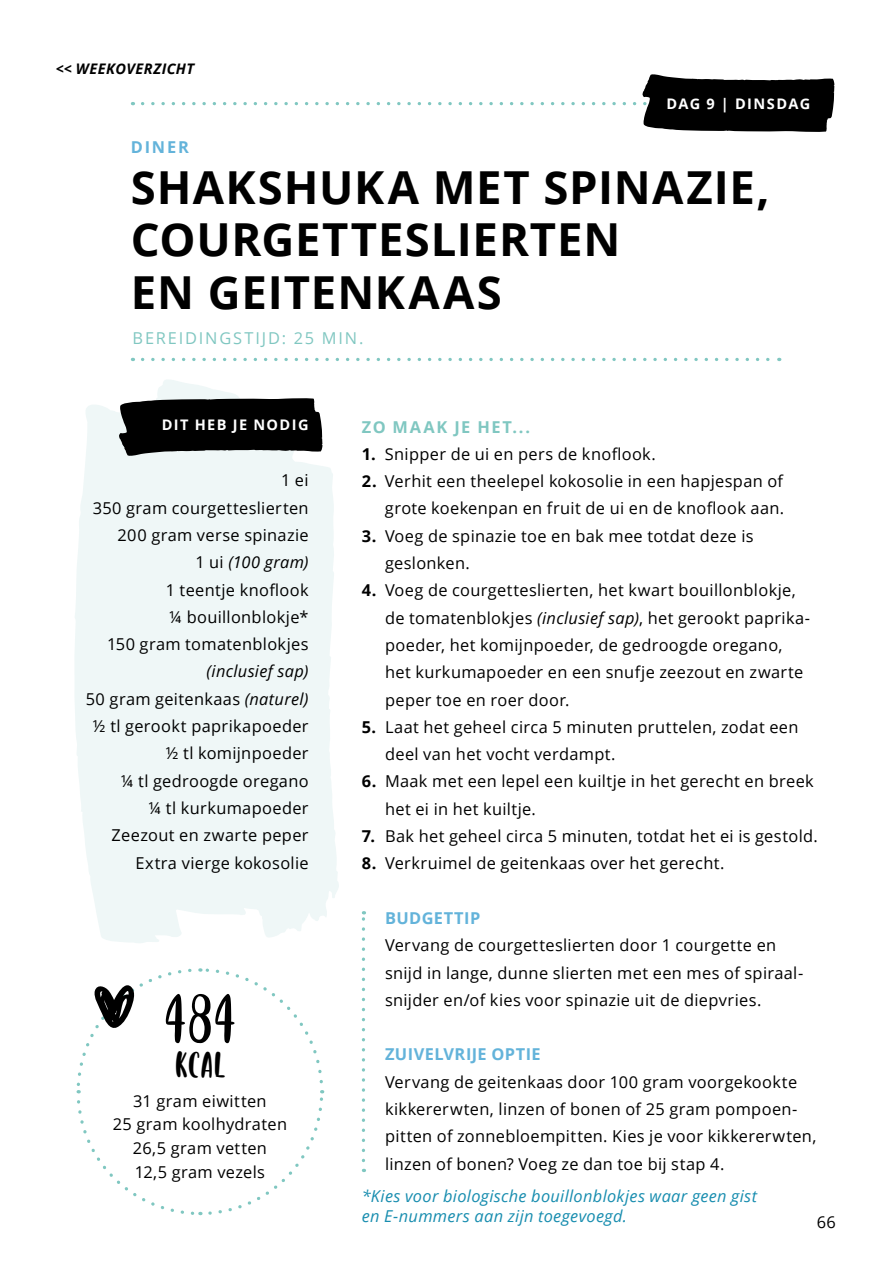
<style>
.page{position:relative;width:893px;height:1263px;background:#fff}
.page>*{position:absolute;margin:0;border:0;box-sizing:border-box;transform-origin:0 0}
.t1{font:91.5px "Earth Quest";color:#000}
.t2{font:47.1px "Earth Quest";color:#000}
.t3{font:700 45.45px/52.8px "Open Sans";letter-spacing:.02em;color:#000}
.t4{font:16.35px/27.3px "Open Sans";letter-spacing:.02em;color:#000}
.t5{font:italic 16.35px/20px "Open Sans";letter-spacing:.02em;color:#188daf}
.t6{font:700 16.35px "Open Sans";letter-spacing:.03em;color:#63b3da}
.t7{font:16.35px "Open Sans";letter-spacing:.11em;color:#80c7c1}
.t8{font:700 16.35px "Open Sans";letter-spacing:.105em;color:#80c7c1}
.t9{font:700 14.55px "Open Sans";letter-spacing:.095em;color:#fff}
.t10{font:italic 700 14.55px "Open Sans";letter-spacing:.03em;color:#000}
.s1{font-style:italic}
.s2{font-weight:700}
</style>
<div class="page">
<svg style="left:75px;top:380px;width:264px;height:563px;fill:#eff7f7"></svg>
<svg style="left:119px;top:398px;width:203px;height:58px;background:#202121"></svg>
<svg style="left:143px;top:358px;width:637px;height:3px"></svg>
<svg style="left:143px;top:74px;width:691px;height:58px"></svg>
<svg style="left:76px;top:968px;width:249px;height:248px"></svg>
<svg style="left:362px;top:911px;width:3px;height:249px"></svg>
<p class="t10" style="left:56px;top:58px;width:140px">&lt;&lt; WEEKOVERZICHT</p>
<p class="t6" style="left:131px;top:136px;width:60px">DINER</p>
<p class="t9" style="left:667px;top:94px;width:145px">DAG 9 | DINSDAG</p>
<h3 class="t3" style="left:131px;top:160px;width:640px">SHAKSHUKA MET SPINAZIE,<br>COURGETTESLIERTEN<br>EN GEITENKAAS</h3>
<p class="t7" style="left:133px;top:327px;width:232px">BEREIDINGSTIJD: 25 MIN.</p>
<p class="t9" style="left:162px;top:414px;width:148px">DIT HEB JE NODIG</p>
<p class="t4" style="left:93px;top:466px;width:217px;text-align:right">1 ei<br>350 gram courgetteslierten<br>200 gram verse spinazie<br>1 ui <span class="s1">(100 gram)<br></span>1 teentje knoflook<br>¼ bouillonblokje*<br>150 gram tomatenblokjes</p>
<p class="t4" style="left:86px;top:657px;width:224px;text-align:right"><span class="s1">(inclusief sap)<br></span>50 gram geitenkaas <span class="s1">(naturel) </span>½ tl gerookt paprikapoeder ½ tl komijnpoeder<br>¼ tl gedroogde oregano<br>¼ tl kurkumapoeder<br>Zeezout en zwarte peper<br>Extra vierge kokosolie</p>
<h1 class="t1" style="left:165px;top:984px;width:72px">484</h1>
<h2 class="t2" style="left:175px;top:1047px;width:52px">KCAL</h2>
<p class="t4" style="left:113px;top:1088px;width:176px;line-height:23.7px;text-align:center">31 gram eiwitten<br>25 gram koolhydraten<br>26,5 gram vetten<br>12,5 gram vezels</p>
<p class="t8" style="left:362px;top:415px;width:170px">ZO MAAK JE HET...</p>
<p class="t4" style="left:362px;top:440px;width:296px"><span class="s2">1.</span> Snipper de ui en pers de knoflook.</p>
<p class="t4" style="left:362px;top:467px;width:424px;text-align:right"><span class="s2">2.</span> Verhit een theelepel kokosolie in een hapjespan of grote koekenpan en fruit de ui en de knoflook aan.</p>
<p class="t4" style="left:385px;top:522px;width:370px;text-indent:-23px"><span class="s2">3.</span> Voeg de spinazie toe en bak mee totdat deze is geslonken.</p>
<p class="t4" style="left:385px;top:576px;width:427px;text-indent:-23px"><span class="s2">4.</span> Voeg de courgetteslierten, het kwart bouillonblokje, de tomatenblokjes <span class="s1">(inclusief sap)</span>, het gerookt paprika&shy;poeder, het komijnpoeder, de gedroogde oregano, het kurkumapoeder en een snufje zeezout en zwarte peper toe en roer door.</p>
<p class="t4" style="left:385px;top:713px;width:415px;text-indent:-23px"><span class="s2">5.</span> Laat het geheel circa 5 minuten pruttelen, zodat een deel van het vocht verdampt.</p>
<p class="t4" style="left:385px;top:767px;width:430px;text-indent:-23px"><span class="s2">6.</span> Maak met een lepel een kuiltje in het gerecht en breek het ei in het kuiltje.</p>
<p class="t4" style="left:362px;top:822px;width:458px"><span class="s2">7.</span> Bak het geheel circa 5 minuten, totdat het ei is gestold.</p>
<p class="t4" style="left:362px;top:849px;width:364px"><span class="s2">8.</span> Verkruimel de geitenkaas over het gerecht.</p>
<p class="t6" style="left:385px;top:906px;width:97px">BUDGETTIP</p>
<p class="t4" style="left:385px;top:931px;width:420px">Vervang de courgetteslierten door 1 courgette en snijd in lange, dunne slierten met een mes of spiraal&shy;snijder en/of kies voor spinazie uit de diepvries.</p>
<p class="t6" style="left:385px;top:1043px;width:157px">ZUIVELVRIJE OPTIE</p>
<p class="t4" style="left:385px;top:1068px;width:433px">Vervang de geitenkaas door 100 gram voorgekookte kikkererwten, linzen of bonen of 25 gram pompoen&shy;pitten of zonnebloempitten. Kies je voor kikkererwten, linzen of bonen? Voeg ze dan toe bij stap 4.</p>
<p class="t5" style="left:362px;top:1186px;width:397px">*Kies voor biologische bouillonblokjes waar geen gist en E-nummers aan zijn toegevoegd.</p>
<p class="t4" style="left:817px;top:1208px;width:21px">66</p>
</div>
